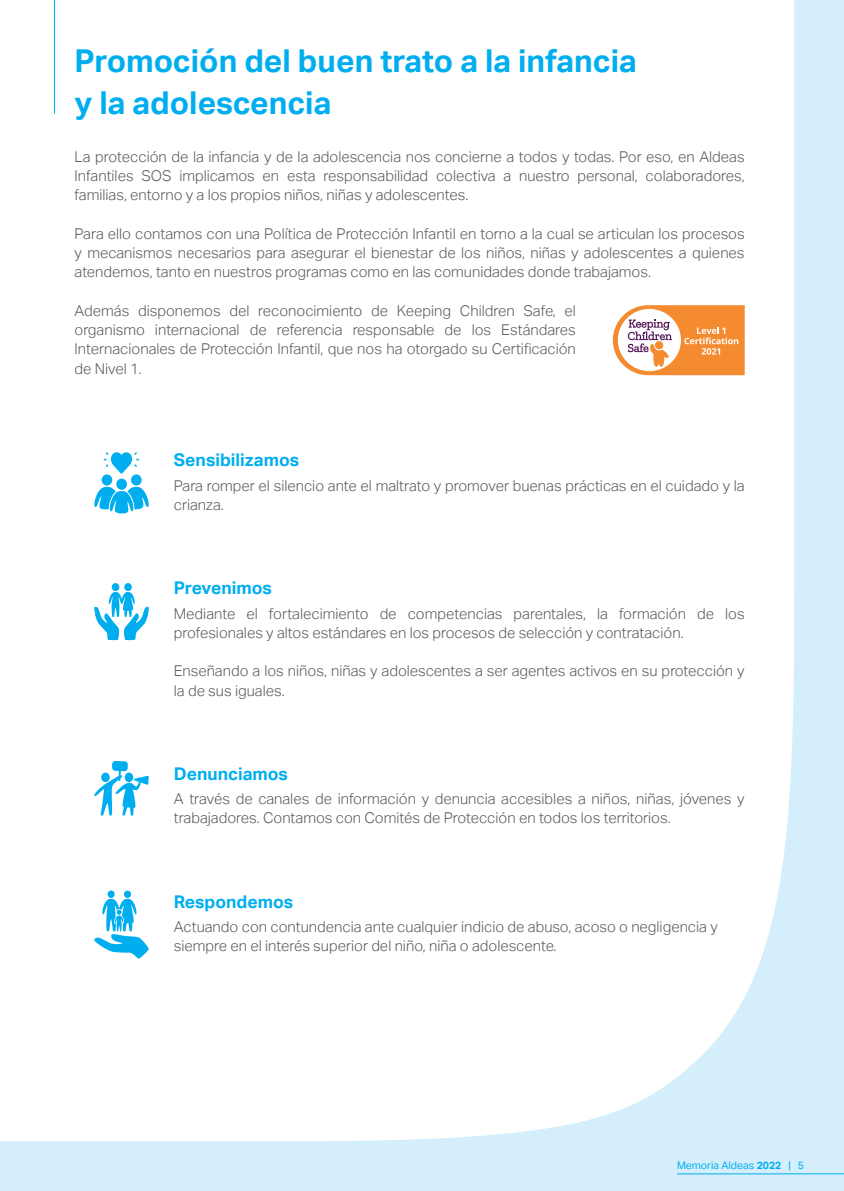
<style>
.page{position:relative;width:844px;height:1191px;background:#fff}
.page>*{position:absolute;margin:0;border:0;box-sizing:border-box;transform-origin:0 0}
.t1{font:700 31.5px/42px "Aktiv Grotesk";color:#00aeef}
.t2{font:700 17.5px "Aktiv Grotesk";color:#00aeef}
.t3{font:300 14.88px/19.2px "Aktiv Grotesk";color:#57585a}
.t4{font:10.5px "Aktiv Grotesk";color:#00aeef}
.s1{font-weight:700}
</style>
<div class="page">
<div style="left:0;top:0;width:843px;height:1191px;background:#d4effb"></div>
<div style="left:0;top:0;width:794px;height:1141px;background:#fff"></div>
<div style="left:102px;top:474px;width:10px;height:11px;background:#00aeef;border-radius:50%"></div>
<div style="left:131px;top:474px;width:11px;height:11px;background:#00aeef;border-radius:50%"></div>
<div style="left:116px;top:478px;width:11px;height:12px;background:#00aeef;border-radius:50%"></div>
<svg style="left:104px;top:452px;width:35px;height:22px"></svg>
<svg style="left:92px;top:487px;width:58px;height:26px"></svg>
<div style="left:112px;top:583px;width:7px;height:8px;background:#00aeef;border-radius:50%"></div>
<div style="left:124px;top:583px;width:8px;height:8px;background:#00aeef;border-radius:50%"></div>
<svg style="left:94px;top:592px;width:55px;height:48px"></svg>
<svg style="left:93px;top:761px;width:56px;height:54px"></svg>
<div style="left:101px;top:772px;width:9px;height:10px;background:#00aeef;border-radius:50%"></div>
<div style="left:125px;top:772px;width:8px;height:10px;background:#00aeef;border-radius:50%"></div>
<svg style="left:107px;top:890px;width:8px;height:8px"></svg>
<div style="left:124px;top:890px;width:7px;height:8px;background:#00aeef;border-radius:50%"></div>
<svg style="left:94px;top:899px;width:55px;height:59px"></svg>
<hr style="left:54px;top:0;width:1px;height:114px;background:#00aeef">
<svg style="left:612px;top:305px;width:132px;height:70px"></svg>
<div style="left:654px;top:341px;width:9px;height:8px;background:#f58b30;border-radius:50%"></div>
<hr style="left:677px;top:1173px;width:166px;height:1px;background:#00aeef">
<h1 class="t1" style="left:74px;top:40px;width:563px">Promoción del buen trato a la infancia y la adolescencia</h1>
<p class="t3" style="left:74px;top:147px;width:671px;text-align:justify">La protección de la infancia y de la adolescencia nos concierne a todos y todas. Por eso, en Aldeas Infantiles SOS implicamos en esta responsabilidad colectiva a nuestro personal, colaboradores, familias, entorno y a los propios niños, niñas y adolescentes.</p>
<p class="t3" style="left:74px;top:224px;width:671px;text-align:justify">Para ello contamos con una Política de Protección Infantil en torno a la cual se articulan los procesos y mecanismos necesarios para asegurar el bienestar de los niños, niñas y adolescentes a quienes atendemos, tanto en nuestros programas como en las comunidades donde trabajamos.</p>
<p class="t3" style="left:74px;top:301px;width:502px;text-align:justify">Además disponemos del reconocimiento de Keeping Children Safe, el organismo internacional de referencia responsable de los Estándares Internacionales de Protección Infantil, que nos ha otorgado su Certificación de Nivel 1.</p>
<p class="t2" style="left:174px;top:450px;width:127px">Sensibilizamos</p>
<p class="t3" style="left:174px;top:476px;width:572px">Para romper el silencio ante el maltrato y promover buenas prácticas en el cuidado y la crianza.</p>
<p class="t2" style="left:174px;top:578px;width:99px">Prevenimos</p>
<p class="t3" style="left:174px;top:604px;width:572px">Mediante el fortalecimiento de competencias parentales, la formación de los profesionales y altos estándares en los procesos de selección y contratación.</p>
<p class="t3" style="left:174px;top:661px;width:572px">Enseñando a los niños, niñas y adolescentes a ser agentes activos en su protección y la de sus iguales.</p>
<p class="t2" style="left:174px;top:763px;width:116px">Denunciamos</p>
<p class="t3" style="left:174px;top:789px;width:572px">A través de canales de información y denuncia accesibles a niños, niñas, jóvenes y trabajadores. Contamos con Comités de Protección en todos los territorios.</p>
<p class="t2" style="left:174px;top:891px;width:121px">Respondemos</p>
<p class="t3" style="left:174px;top:917px;width:545px">Actuando con contundencia ante cualquier indicio de abuso, acoso o negligencia y siempre en el interés superior del niño, niña o adolescente.</p>
<p class="t4" style="left:676px;top:1159px;width:128px">Memoria Aldeas <span class="s1">2022</span> | 5</p>
</div>
